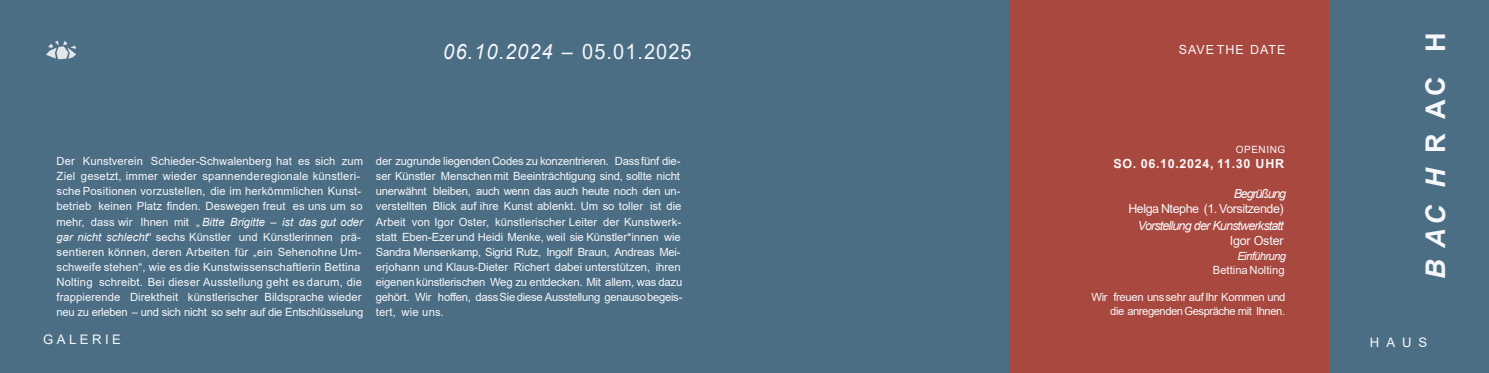
<style>
.page{position:relative;width:1489px;height:373px;background:#fff}
.page>*{position:absolute;margin:0;border:0;box-sizing:border-box;transform-origin:0 0}
.t1{font:italic 700 27px "Arial";color:#f6f7f9}
.t2{font:21.25px "Arial";letter-spacing:.05em;color:#f6f7f9;scale:.94 1}
.t3{font:13.12px "Arial";letter-spacing:.265em;color:#f6f7f9}
.t4{font:italic 12.5px "Arial";letter-spacing:-.065em;color:#f6f7f9}
.t5{font:12.5px "Arial";letter-spacing:-.035em;color:#f6f7f9}
.t6{font:700 12.5px "Arial";letter-spacing:.05em;color:#f6f7f9}
.t7{font:12.5px "Arial";letter-spacing:.075em;color:#f6f7f9}
.t8{font:italic 12.5px "Arial";letter-spacing:-.095em;color:#f6f7f9}
.t9{font:12.5px "Arial";letter-spacing:-.015em;color:#f6f7f9}
.t10{font:11.25px/15px "Arial";color:#f6f7f9}
.t11{font:11.25px/13.5px "Arial";letter-spacing:-.035em;color:#f6f7f9;text-align:right}
.t12{font:italic 11.25px "Arial";letter-spacing:-.055em;color:#f6f7f9}
.t13{font:10px "Arial";letter-spacing:.055em;color:#f6f7f9}
.s1{font-style:italic}
.s2{font-style:normal}
</style>
<div class="page">
<div style="left:0;top:0;width:1488px;height:372px;background:#4c6e85"></div>
<img style="left:46px;top:40px;width:29px;height:20px">
<div style="left:1010px;top:0;width:319px;height:372px;background:#a9483e"></div>
<h2 class="t2" style="left:443px;top:43px;width:266px"><span class="s1">06.10</span>.<span class="s1">2024</span> – 05.01.2025</h2>
<p class="t10" style="left:57px;top:155px;width:308px">Der Kunstverein Schieder-Schwalenberg hat es sich zum Ziel gesetzt, immer wieder spannenderegionale künstleri&shy;sche Positionen vorzustellen, die im herkömmlichen Kunst&shy;betrieb keinen Platz finden. Deswegen freut es uns um so mehr, dass wir Ihnen mit „ <span class="s1">Bitte Brigitte – ist das gut oder gar nicht schlecht</span>“ sechs Künstler und Künstlerinnen prä&shy;sentieren können, deren Arbeiten für „ein Sehenohne Um&shy;schweife stehen“, wie es die Kunstwissenschaftlerin Bettina Nolting schreibt. Bei dieser Ausstellung geht es darum, die frappierende Direktheit künstlerischer Bildsprache wieder neu zu erleben – und sich nicht so sehr auf die Entschlüsselung</p>
<p class="t10" style="left:376px;top:155px;width:308px">der zugrunde liegendenCodes zu konzentrieren. Dassfünf die&shy;ser Künstler Menschen mit Beeinträchtigung sind, sollte nicht unerwähnt bleiben, auch wenn das auch heute noch den un&shy;verstellten Blick auf ihre Kunst ablenkt. Um so toller ist die Arbeit von Igor Oster, künstlerischer Leiter der Kunstwerk&shy;statt Eben-Ezerund Heidi Menke, weil sie Künstler*innen wie Sandra Mensenkamp, Sigrid Rutz, Ingolf Braun, Andreas Mei&shy;erjohann und Klaus-Dieter Richert dabei unterstützen, ihren eigenen künstlerischen Weg zu entdecken. Mit allem, was dazu gehört. Wir hoffen, dassSie diese Ausstellung genausobegeis&shy;tert, wie uns.</p>
<p class="t7" style="left:1178px;top:45px;width:108px">SAVE THE DATE</p>
<p class="t13" style="left:1235px;top:146px;width:51px">OPENING</p>
<p class="t6" style="left:1113px;top:159px;width:172px">SO. 06.10.2024, 11.30 UHR</p>
<p class="t8" style="left:1233px;top:189px;width:54px">Begrüßung</p>
<p class="t5" style="left:1128px;top:204px;width:157px">Helga Ntephe (1. Vorsitzende)</p>
<p class="t4" style="left:1137px;top:220px;width:147px">Vorstellung der Kunstwerkstatt</p>
<p class="t9" style="left:1229px;top:235px;width:55px">Igor Oster</p>
<p class="t12" style="left:1237px;top:252px;width:50px">Einführung</p>
<p class="t10" style="left:1212px;top:263px;width:73px">Bettina Nolting</p>
<p class="t11" style="left:1091px;top:291px;width:196px">Wir freuen unssehr auf Ihr Kommen und die anregendenGespräche mit Ihnen.</p>
<h1 class="t1" style="left:1425px;top:278px;width:247px;rotate:-90deg">BAC H<span class="s2">RAC H</span></h1>
<p class="t3" style="left:43px;top:334px;width:79px">GALERIE</p>
<p class="t3" style="left:1369px;top:337px;width:59px">HAUS</p>
</div>
